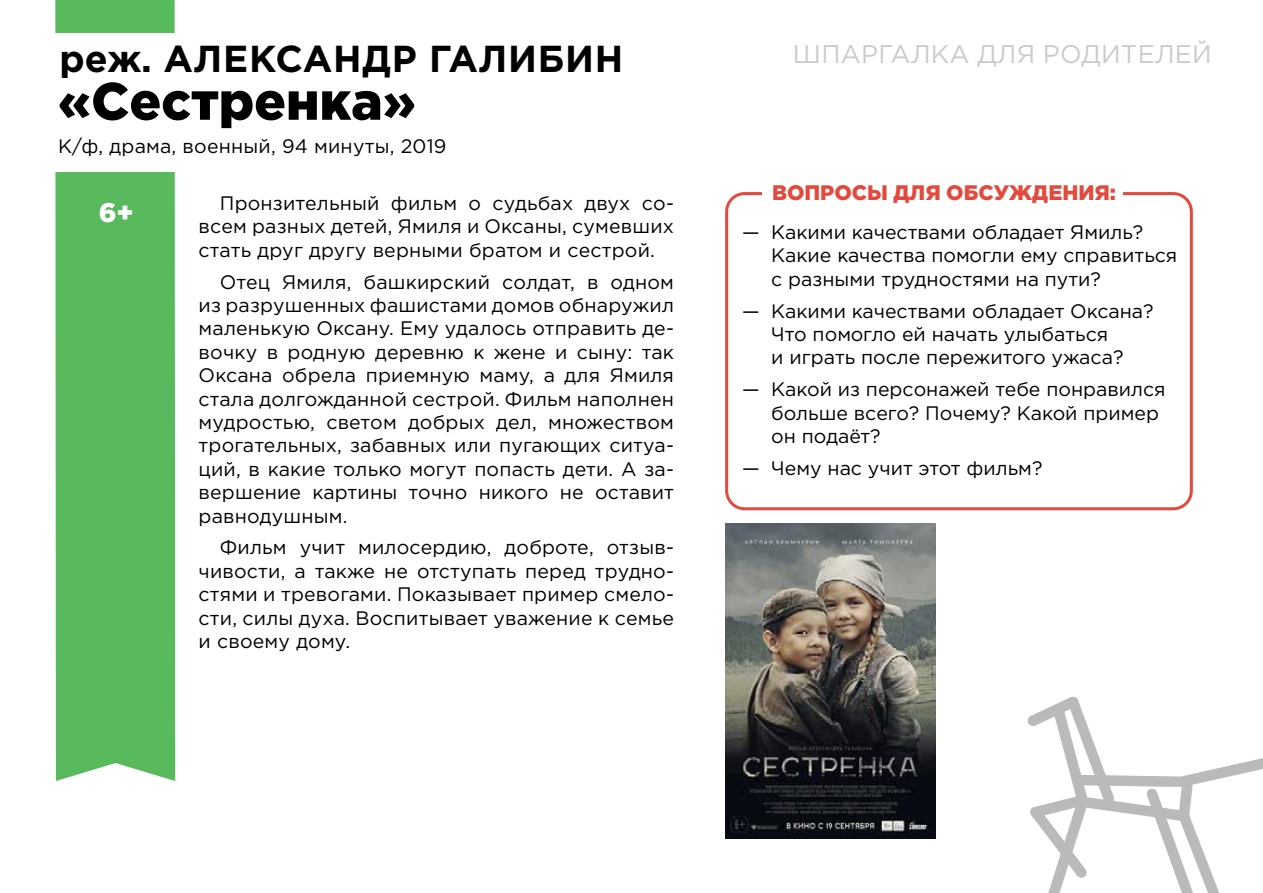
<style>
.page{position:relative;width:1263px;height:893px;background:#fff}
.page>*{position:absolute;margin:0;border:0;box-sizing:border-box;transform-origin:0 0}
.t1{font:900 52.5px "Gotham Pro";color:#000}
.t2{font:700 37.5px "Gotham Pro";letter-spacing:.02em;color:#000}
.t3{font:900 27px "Gotham Pro";color:#fff}
.t4{font:25.5px "Gotham Pro";letter-spacing:.01em;color:#c9cacc}
.t5{font:900 21px "Gotham Pro";color:#e3493d}
.t6{font:19.5px/23.4px "Gotham Pro";color:#000;text-align:justify}
</style>
<div class="page">
<div style="left:55px;top:0;width:120px;height:781px;background:#58ba5d"></div>
<svg style="left:1027px;top:696px;width:236px;height:197px"></svg>
<div style="left:725px;top:192px;width:468px;height:318px;border:3px solid #e3493d;border-radius:18px"></div>
<div style="left:762px;top:171px;width:361px;height:43px;background:#fff"></div>
<div style="left:29px;top:33px;width:177px;height:138px;background:#fff"></div>
<img style="left:725px;top:524px;width:210px;height:315px">
<h2 class="t2" style="left:60px;top:37px;width:565px">реж. АЛЕКСАНДР ГАЛИБИН</h2>
<h1 class="t1" style="left:58px;top:71px;width:359px">«Сестренка»</h1>
<p class="t6" style="left:58px;top:134px;width:390px">К/ф, драма, военный, 94 минуты, 2019</p>
<p class="t6" style="left:199px;top:191px;width:477px;text-indent:21px">Пронзительный фильм о судьбах двух со&shy;всем разных детей, Ямиля и Оксаны, сумевших стать друг другу верными братом и сестрой.</p>
<p class="t6" style="left:199px;top:270px;width:477px;text-indent:21px">Отец Ямиля, башкирский солдат, в одном из разрушенных фашистами домов обнаружил маленькую Оксану. Ему удалось отправить де&shy;вочку в родную деревню к жене и сыну: так Оксана обрела приемную маму, а для Ямиля стала долгожданной сестрой. Фильм наполнен мудростью, светом добрых дел, множеством трогательных, забавных или пугающих ситуа&shy;ций, в какие только могут попасть дети. А за&shy;вершение картины точно никого не оставит равнодушным.</p>
<p class="t6" style="left:199px;top:536px;width:477px;text-indent:21px">Фильм учит милосердию, доброте, отзыв&shy;чивости, а также не отступать перед трудно&shy;стями и тревогами. Показывает пример смело&shy;сти, силы духа. Воспитывает уважение к семье и своему дому.</p>
<h3 class="t3" style="left:99px;top:197px;width:37px">6+</h3>
<h3 class="t4" style="left:793px;top:40px;width:420px">ШПАРГАЛКА ДЛЯ РОДИТЕЛЕЙ</h3>
<p class="t5" style="left:772px;top:181px;width:345px">ВОПРОСЫ ДЛЯ ОБСУЖДЕНИЯ:</p>
<p class="t6" style="left:771px;top:220px;width:408px;text-align:left;text-indent:-29px">— Какими качествами обладает Ямиль?<br>Какие качества помогли ему справиться с разными трудностями на пути?</p>
<p class="t6" style="left:771px;top:299px;width:384px;text-align:left;text-indent:-29px">— Какими качествами обладает Оксана?<br>Что помогло ей начать улыбаться<br>и играть после пережитого ужаса?</p>
<p class="t6" style="left:771px;top:378px;width:396px;text-align:left;text-indent:-29px">— Какой из персонажей тебе понравился больше всего? Почему? Какой пример он подаёт?</p>
<p class="t6" style="left:742px;top:456px;width:302px">— Чему нас учит этот фильм?</p>
</div>
